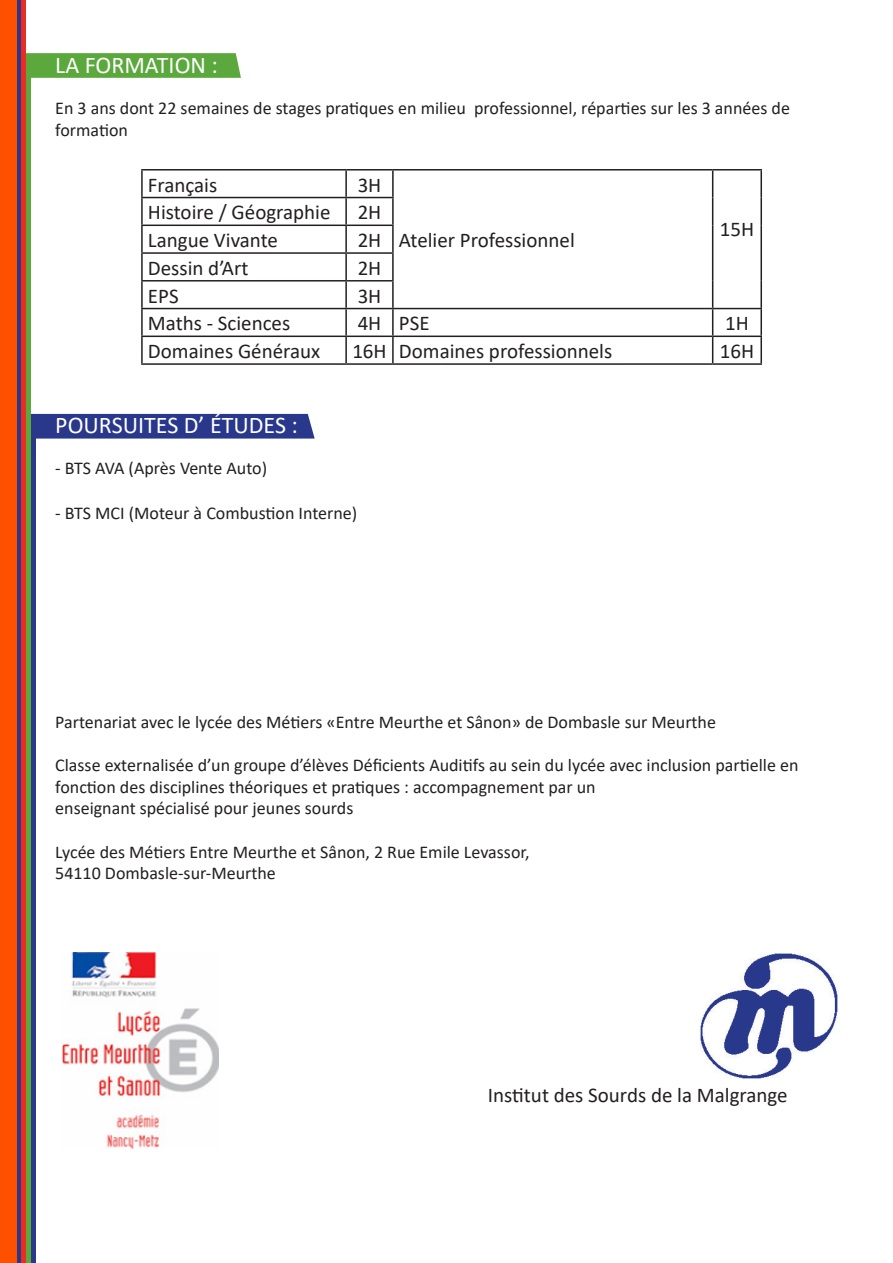
<style>
.page{position:relative;width:893px;height:1263px;background:#fff}
.page>*{position:absolute;margin:0;border:0;box-sizing:border-box;transform-origin:0 0}
.t1{font:24px "Calibri";color:#fff}
.t2{font:21px "Calibri";color:#231f20}
.t3{font:18px/21.6px "Calibri";color:#231f20}
</style>
<div class="page">
<div style="left:31px;top:414px;width:284px;height:25px;background:#29388b"></div>
<svg style="left:26px;top:53px;width:215px;height:25px;background:#5faa41"></svg>
<hr style="left:31px;top:437px;width:4px;height:826px;background:#29388b">
<div style="left:0;top:0;width:17px;height:1263px;background:#ff5000"></div>
<hr style="left:141px;top:169px;width:205px;height:2px;background:#231f20">
<hr style="left:141px;top:171px;width:2px;height:26px;background:#231f20">
<hr style="left:346px;top:169px;width:47px;height:2px;background:#231f20">
<hr style="left:345px;top:171px;width:2px;height:26px;background:#231f20">
<hr style="left:393px;top:169px;width:320px;height:2px;background:#231f20">
<hr style="left:392px;top:171px;width:2px;height:26px;background:#231f20">
<hr style="left:713px;top:169px;width:49px;height:2px;background:#231f20">
<hr style="left:760px;top:171px;width:2px;height:27px;background:#231f20">
<hr style="left:141px;top:197px;width:205px;height:1px;background:#231f20">
<hr style="left:141px;top:198px;width:2px;height:27px;background:#231f20">
<hr style="left:346px;top:197px;width:48px;height:1px;background:#231f20">
<hr style="left:345px;top:198px;width:2px;height:27px;background:#231f20">
<hr style="left:392px;top:198px;width:2px;height:27px;background:#231f20">
<hr style="left:760px;top:198px;width:2px;height:27px;background:#231f20">
<hr style="left:141px;top:225px;width:205px;height:1px;background:#231f20">
<hr style="left:141px;top:226px;width:2px;height:26px;background:#231f20">
<hr style="left:346px;top:225px;width:48px;height:1px;background:#231f20">
<hr style="left:345px;top:226px;width:2px;height:26px;background:#231f20">
<hr style="left:392px;top:226px;width:2px;height:26px;background:#231f20">
<hr style="left:760px;top:225px;width:2px;height:28px;background:#231f20">
<hr style="left:141px;top:252px;width:205px;height:2px;background:#231f20">
<hr style="left:141px;top:254px;width:2px;height:26px;background:#231f20">
<hr style="left:346px;top:252px;width:48px;height:2px;background:#231f20">
<hr style="left:345px;top:254px;width:2px;height:26px;background:#231f20">
<hr style="left:392px;top:254px;width:2px;height:26px;background:#231f20">
<hr style="left:760px;top:253px;width:2px;height:28px;background:#231f20">
<hr style="left:141px;top:280px;width:205px;height:2px;background:#231f20">
<hr style="left:141px;top:282px;width:2px;height:26px;background:#231f20">
<hr style="left:346px;top:280px;width:48px;height:2px;background:#231f20">
<hr style="left:345px;top:282px;width:2px;height:26px;background:#231f20">
<hr style="left:392px;top:282px;width:2px;height:26px;background:#231f20">
<hr style="left:760px;top:281px;width:2px;height:27px;background:#231f20">
<hr style="left:141px;top:308px;width:205px;height:1px;background:#231f20">
<hr style="left:141px;top:309px;width:2px;height:27px;background:#231f20">
<hr style="left:346px;top:308px;width:47px;height:1px;background:#231f20">
<hr style="left:345px;top:309px;width:2px;height:27px;background:#231f20">
<hr style="left:393px;top:308px;width:320px;height:1px;background:#231f20">
<hr style="left:392px;top:309px;width:2px;height:27px;background:#231f20">
<hr style="left:713px;top:308px;width:49px;height:1px;background:#231f20">
<hr style="left:760px;top:309px;width:2px;height:27px;background:#231f20">
<hr style="left:141px;top:336px;width:205px;height:1px;background:#231f20">
<hr style="left:141px;top:337px;width:2px;height:26px;background:#231f20">
<hr style="left:346px;top:336px;width:47px;height:1px;background:#231f20">
<hr style="left:345px;top:337px;width:2px;height:26px;background:#231f20">
<hr style="left:393px;top:336px;width:320px;height:1px;background:#231f20">
<hr style="left:392px;top:337px;width:2px;height:26px;background:#231f20">
<hr style="left:713px;top:336px;width:49px;height:1px;background:#231f20">
<svg style="left:712px;top:171px;width:1px;height:192px"></svg>
<hr style="left:760px;top:337px;width:2px;height:26px;background:#231f20">
<hr style="left:141px;top:363px;width:205px;height:2px;background:#231f20">
<hr style="left:346px;top:363px;width:47px;height:2px;background:#231f20">
<hr style="left:393px;top:363px;width:320px;height:2px;background:#231f20">
<hr style="left:713px;top:363px;width:49px;height:2px;background:#231f20">
<div style="left:26px;top:76px;width:5px;height:1187px;background:#5ba83d"></div>
<div style="left:17px;top:0;width:5px;height:1263px;background:#29388b"></div>
<div style="left:21px;top:0;width:5px;height:1263px;background:#ec2b23"></div>
<img style="left:62px;top:952px;width:157px;height:196px">
<img style="left:700px;top:954px;width:138px;height:124px">
<p class="t1" style="left:55px;top:48px;width:164px">LA FORMATION :</p>
<p class="t3" style="left:55px;top:97px;width:736px">En 3 ans dont 22 semaines de stages pratiques en milieu professionnel, réparties sur les 3 années de</p>
<p class="t3" style="left:55px;top:118px;width:74px">formation</p>
<p class="t2" style="left:148px;top:170px;width:71px">Français</p>
<p class="t2" style="left:358px;top:170px;width:25px">3H</p>
<p class="t2" style="left:148px;top:198px;width:184px">Histoire / Géographie</p>
<p class="t2" style="left:358px;top:198px;width:25px">2H</p>
<p class="t2" style="left:148px;top:225px;width:132px">Langue Vivante</p>
<p class="t2" style="left:358px;top:225px;width:25px">2H</p>
<p class="t2" style="left:148px;top:253px;width:102px">Dessin d’Art</p>
<p class="t2" style="left:358px;top:253px;width:25px">2H</p>
<p class="t2" style="left:148px;top:281px;width:32px">EPS</p>
<p class="t2" style="left:358px;top:281px;width:25px">3H</p>
<p class="t2" style="left:148px;top:309px;width:144px">Maths - Sciences</p>
<p class="t2" style="left:358px;top:309px;width:25px">4H</p>
<p class="t2" style="left:399px;top:309px;width:32px">PSE</p>
<p class="t2" style="left:725px;top:309px;width:25px">1H</p>
<p class="t2" style="left:148px;top:336px;width:174px">Domaines Généraux</p>
<p class="t2" style="left:352px;top:336px;width:36px">16H</p>
<p class="t2" style="left:399px;top:336px;width:215px">Domaines professionnels</p>
<p class="t2" style="left:720px;top:336px;width:36px">16H</p>
<p class="t2" style="left:720px;top:215px;width:36px">15H</p>
<p class="t2" style="left:399px;top:225px;width:177px">Atelier Professionnel</p>
<p class="t1" style="left:55px;top:408px;width:244px">POURSUITES D’ ÉTUDES :</p>
<p class="t3" style="left:55px;top:457px;width:213px">- BTS AVA (Après Vente Auto)</p>
<p class="t3" style="left:55px;top:502px;width:304px">- BTS MCI (Moteur à Combustion Interne)</p>
<p class="t3" style="left:55px;top:711px;width:662px">Partenariat avec le lycée des Métiers «Entre Meurthe et Sânon» de Dombasle sur Meurthe</p>
<p class="t3" style="left:55px;top:754px;width:745px">Classe externalisée d’un groupe d’élèves Déficients Auditifs au sein du lycée avec inclusion partielle en fonction des disciplines théoriques et pratiques : accompagnement par un</p>
<p class="t3" style="left:55px;top:797px;width:300px">enseignant spécialisé pour jeunes sourds</p>
<p class="t3" style="left:55px;top:840px;width:476px">Lycée des Métiers Entre Meurthe et Sânon, 2 Rue Emile Levassor,</p>
<p class="t3" style="left:55px;top:862px;width:222px">54110 Dombasle-sur-Meurthe</p>
<p class="t2" style="left:488px;top:1080px;width:301px">Institut des Sourds de la Malgrange</p>
</div>
